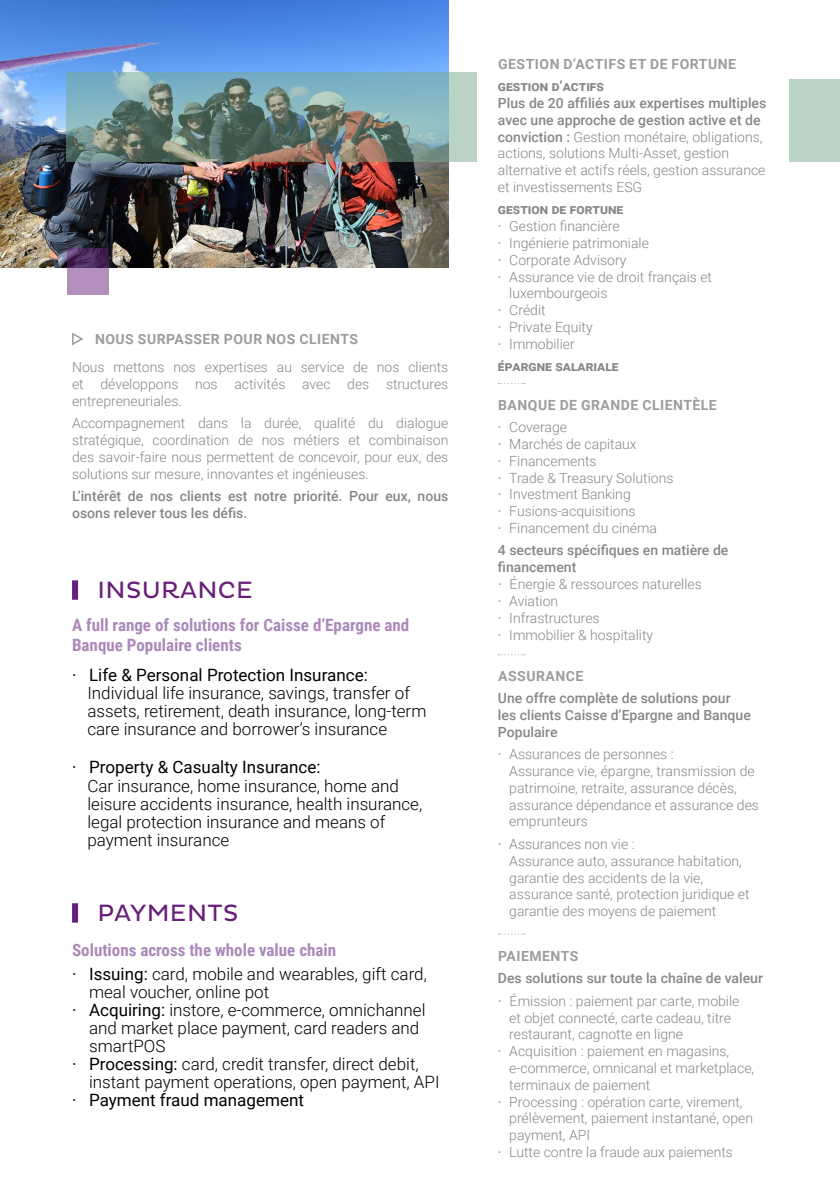
<style>
.page{position:relative;width:840px;height:1191px;background:#fff}
.page>*{position:absolute;margin:0;border:0;box-sizing:border-box;transform-origin:0 0}
.t1{font:24px "Pluto";letter-spacing:.015em;color:#681f79}
.t2{font:300 17px/18px "Roboto";color:#000}
.t3{font:700 17px/20px "Roboto Condensed";color:#ac89ba}
.t4{font:17px "Roboto";color:#000}
.t5{font:300 14px/16.8px "Roboto";color:#878787}
.t6{font:500 14px/16.8px "Roboto";color:#878787}
.t7{font:700 14px/22.4px "Roboto";letter-spacing:.035em;color:#9d9d9c}
.t8{font:700 14px "Roboto";color:#878787}
.s1{font-weight:400}
.s2{font-weight:500}
.s3{font-weight:400;color:#878787}
.s4{font-weight:300;color:#878787}
.s5{font-weight:300}
</style>
<div class="page">
<img style="left:0;top:0;width:448px;height:267px">
<img style="left:0;top:0;width:173px;height:240px">
<svg style="left:72px;top:332px;width:11px;height:14px"></svg>
<svg style="left:498px;top:383px;width:26px;height:1px"></svg>
<svg style="left:498px;top:654px;width:26px;height:1px"></svg>
<svg style="left:498px;top:933px;width:26px;height:1px"></svg>
<svg style="left:67px;top:249px;width:42px;height:46px;background:#886594"></svg>
<div style="left:72px;top:580px;width:6px;height:20px;background:#681f79"></div>
<div style="left:72px;top:903px;width:6px;height:19px;background:#681f79"></div>
<svg style="left:67px;top:72px;width:409px;height:90px;background:#789492"></svg>
<div style="left:788px;top:79px;width:51px;height:83px;background:#bbd3c5"></div>
<p class="t7" style="left:95px;top:327px;width:264px">NOUS SURPASSER POUR NOS CLIENTS</p>
<p class="t5" style="left:72px;top:358px;width:377px;text-align:justify">Nous mettons nos expertises au service de nos clients et développons nos activités avec des structures entrepreneuriales.</p>
<p class="t5" style="left:72px;top:414px;width:377px;text-align:justify">Accompagnement dans la durée, qualité du dialogue stratégique, coordination de nos métiers et combinaison des savoir-faire nous permettent de concevoir, pour eux, des solutions sur mesure, innovantes et ingénieuses.</p>
<p class="t6" style="left:72px;top:487px;width:377px">L’intérêt de nos clients est notre priorité. Pour eux, nous osons relever tous les défis.</p>
<h1 class="t1" style="left:98px;top:576px;width:157px">INSURANCE</h1>
<p class="t3" style="left:72px;top:614px;width:338px">A full range of solutions for Caisse d’Epargne and<br>Banque Populaire clients</p>
<p class="t4" style="left:72px;top:663px;width:297px">· Life &amp; Personal Protection Insurance:</p>
<p class="t2" style="left:87px;top:683px;width:340px">Individual life insurance, savings, transfer of assets, retirement, death insurance, long-term care insurance and borrower’s insurance</p>
<p class="t4" style="left:72px;top:755px;width:250px">· Property &amp; Casualty Insurance:</p>
<p class="t2" style="left:87px;top:776px;width:336px">Car insurance, home insurance, home and leisure accidents insurance, health insurance, legal protection insurance and means of payment insurance</p>
<h1 class="t1" style="left:98px;top:899px;width:142px">PAYMENTS</h1>
<p class="t3" style="left:72px;top:939px;width:265px">Solutions across the whole value chain</p>
<p class="t2" style="left:72px;top:964px;width:356px"><span class="s1">· Issuing:</span> card, mobile and wearables, gift card,</p>
<p class="t2" style="left:89px;top:982px;width:181px">meal voucher, online pot</p>
<p class="t2" style="left:72px;top:1000px;width:355px"><span class="s1">· Acquiring:</span> instore, e-commerce, omnichannel</p>
<p class="t2" style="left:89px;top:1018px;width:332px">and market place payment, card readers and</p>
<p class="t2" style="left:89px;top:1036px;width:78px">smartPOS</p>
<p class="t2" style="left:72px;top:1054px;width:348px"><span class="s1">· Processing:</span> card, credit transfer, direct debit,</p>
<p class="t2" style="left:89px;top:1072px;width:352px">instant payment operations, open payment, API</p>
<p class="t4" style="left:72px;top:1087px;width:233px">· Payment fraud management</p>
<p class="t7" style="left:498px;top:52px;width:239px">GESTION D’ACTIFS ET DE FORTUNE</p>
<p class="t8" style="left:497px;top:76px;width:108px">gestion d’actifs</p>
<p class="t5" style="left:497px;top:94px;width:270px"><span class="s2">Plus de 20 affiliés aux expertises multiples avec une approche de gestion active et de conviction :</span> Gestion monétaire, obligations, actions, solutions Multi-Asset, gestion alternative et actifs réels, gestion assurance et investissements ESG</p>
<p class="t8" style="left:497px;top:200px;width:127px">gestion de fortune</p>
<p class="t5" style="left:497px;top:217px;width:123px"><span class="s1">·</span> Gestion financière</p>
<p class="t5" style="left:497px;top:234px;width:152px"><span class="s1">·</span> Ingénierie patrimoniale</p>
<p class="t5" style="left:497px;top:251px;width:130px"><span class="s1">·</span> Corporate Advisory</p>
<p class="t5" style="left:497px;top:268px;width:215px"><span class="s1">·</span> Assurance vie de droit français et</p>
<p class="t5" style="left:509px;top:284px;width:100px">luxembourgeois</p>
<p class="t5" style="left:497px;top:301px;width:49px"><span class="s1">·</span> Crédit</p>
<p class="t5" style="left:497px;top:318px;width:96px"><span class="s1">·</span> Private Equity</p>
<p class="t5" style="left:497px;top:335px;width:78px"><span class="s1">·</span> Immobilier</p>
<p class="t8" style="left:497px;top:356px;width:122px">épargne salariale</p>
<p class="t7" style="left:497px;top:393px;width:220px">BANQUE DE GRANDE CLIENTÈLE <span class="s3">·</span> <span class="s4">Coverage</span></p>
<p class="t5" style="left:497px;top:435px;width:177px"><span class="s1">·</span> Marchés de capitaux<br><span class="s1">·</span> Financements<br><span class="s1">·</span> Trade &amp; Treasury Solutions <span class="s1">·</span> Investment Banking<br><span class="s1">·</span> Fusions-acquisitions<br><span class="s1">·</span> Financement du cinéma</p>
<p class="t5" style="left:497px;top:541px;width:232px"><span class="s2">4 secteurs spécifiques en matière de financement<br></span><span class="s1">·</span> Énergie &amp; ressources naturelles<br><span class="s1">·</span> Aviation<br><span class="s1">·</span> Infrastructures<br><span class="s1">·</span> Immobilier &amp; hospitality</p>
<p class="t7" style="left:498px;top:664px;width:87px">ASSURANCE</p>
<p class="t6" style="left:497px;top:689px;width:254px">Une offre complète de solutions pour les clients Caisse d’Epargne and Banque<br>Populaire</p>
<p class="t5" style="left:509px;top:745px;width:251px;text-indent:-11px"><span class="s1">·</span> Assurances de personnes :<br>Assurance vie, épargne, transmission de patrimoine, retraite, assurance décès, assurance dépendance et assurance des emprunteurs</p>
<p class="t5" style="left:509px;top:835px;width:242px;text-indent:-11px"><span class="s1">·</span> Assurances non vie :<br>Assurance auto, assurance habitation, garantie des accidents de la vie, assurance santé, protection juridique et garantie des moyens de paiement</p>
<p class="t7" style="left:498px;top:944px;width:82px">PAIEMENTS</p>
<p class="t6" style="left:497px;top:966px;width:266px;line-height:22.4px">Des solutions sur toute la chaîne de valeur <span class="s1">·</span> <span class="s5">Émission : paiement par carte, mobile</span></p>
<p class="t5" style="left:509px;top:1008px;width:223px">et objet connecté, carte cadeau, titre</p>
<p class="t5" style="left:509px;top:1025px;width:175px">restaurant, cagnotte en ligne</p>
<p class="t5" style="left:497px;top:1042px;width:233px"><span class="s1">·</span> Acquisition : paiement en magasins,</p>
<p class="t5" style="left:509px;top:1059px;width:246px">e-commerce, omnicanal et marketplace,</p>
<p class="t5" style="left:509px;top:1075px;width:142px">terminaux de paiement</p>
<p class="t5" style="left:497px;top:1092px;width:246px"><span class="s1">·</span> Processing : opération carte, virement,</p>
<p class="t5" style="left:509px;top:1109px;width:245px">prélèvement, paiement instantané, open</p>
<p class="t5" style="left:509px;top:1126px;width:82px">payment, API</p>
<p class="t5" style="left:497px;top:1143px;width:236px"><span class="s1">·</span> Lutte contre la fraude aux paiements</p>
</div>
